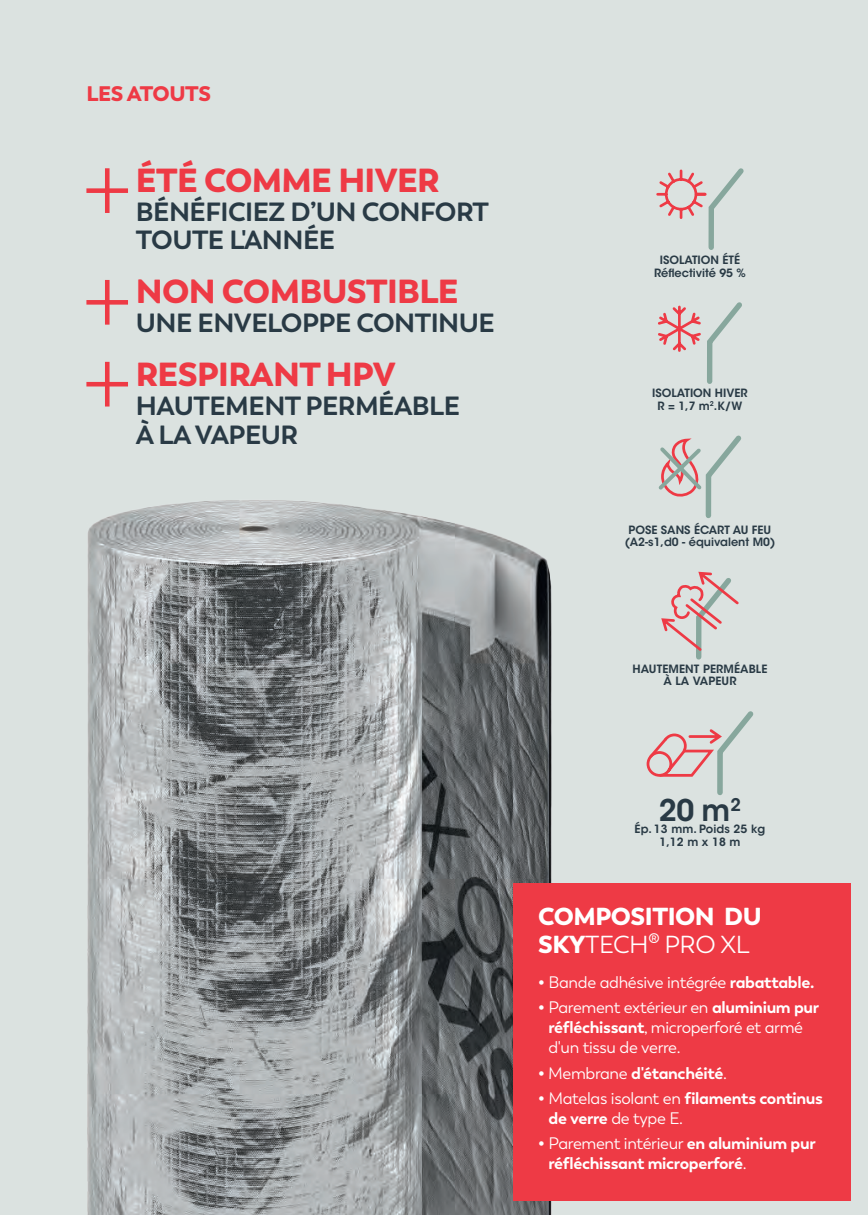
<style>
.page{position:relative;width:868px;height:1215px;background:#fff}
.page>*{position:absolute;margin:0;border:0;box-sizing:border-box;transform-origin:0 0}
.t1{font:900 33.25px "Boston";letter-spacing:-.02em;color:#ee3a45}
.t2{font:600 29.75px "ITC Avant Garde Std";color:#293a45}
.t3{font:700 26.25px/28.9px "Boston";letter-spacing:-.02em;color:#293a45}
.t4{font:900 24.5px/28px "Boston";letter-spacing:-.02em;color:#fff}
.t5{font:900 21px "Boston";letter-spacing:-.02em;color:#ee3a45}
.t6{font:700 16.62px/20.1px "Boston";letter-spacing:-.02em;color:#fff}
.t7{font:16.62px/20.1px "Boston";letter-spacing:-.02em;color:#fff}
.t8{font:600 11.38px/12.4px "ITC Avant Garde Std";color:#293a45;text-align:center}
.s1{font-weight:400}
.s2{font-weight:700}
</style>
<div class="page">
<div style="left:0;top:0;width:867px;height:1214px;background:#dbe2e0"></div>
<img style="left:87px;top:500px;width:493px;height:714px">
<div style="left:513px;top:883px;width:337px;height:317px;background:#ee3a45"></div>
<svg style="left:656px;top:168px;width:88px;height:82px"></svg>
<svg style="left:658px;top:302px;width:84px;height:82px"></svg>
<svg style="left:658px;top:435px;width:84px;height:83px"></svg>
<svg style="left:661px;top:571px;width:78px;height:89px"></svg>
<svg style="left:646px;top:711px;width:108px;height:84px"></svg>
<hr style="left:105px;top:362px;width:4px;height:44px;background:#ee3a45">
<hr style="left:86px;top:382px;width:42px;height:4px;background:#ee3a45">
<hr style="left:105px;top:280px;width:4px;height:44px;background:#ee3a45">
<hr style="left:86px;top:300px;width:42px;height:4px;background:#ee3a45">
<hr style="left:105px;top:168px;width:4px;height:45px;background:#ee3a45">
<div style="left:86px;top:188px;width:42px;height:5px;background:#ee3a45"></div>
<h3 class="t5" style="left:86px;top:80px;width:126px">LES ATOUTS</h3>
<h1 class="t1" style="left:136px;top:159px;width:305px">ÉTÉ COMME HIVER</h1>
<h3 class="t3" style="left:136px;top:197px;width:354px">BÉNÉFICIEZ D’UN CONFORT<br>TOUTE L'ANNÉE</h3>
<h1 class="t1" style="left:136px;top:270px;width:324px">NON COMBUSTIBLE</h1>
<h3 class="t3" style="left:136px;top:309px;width:360px">UNE ENVELOPPE CONTINUE</h3>
<h1 class="t1" style="left:136px;top:353px;width:261px">RESPIRANT HPV</h1>
<h3 class="t3" style="left:136px;top:391px;width:325px">HAUTEMENT PERMÉABLE<br>À LA VAPEUR</h3>
<p class="t8" style="left:653px;top:254px;width:93px">ISOLATION ÉTÉ<br>Réflectivité 95 %</p>
<p class="t8" style="left:652px;top:387px;width:97px">ISOLATION HIVER<br>R = 1,7 m<sup>2</sup>.K/W</p>
<p class="t8" style="left:624px;top:523px;width:152px">POSE SANS ÉCART AU FEU (A2‑s1,d0 ‑ équivalent M0)</p>
<p class="t8" style="left:632px;top:662px;width:136px">HAUTEMENT PERMÉABLE<br>À LA VAPEUR</p>
<h2 class="t2" style="left:658px;top:791px;width:84px">20 m<sup>2</sup></h2>
<p class="t8" style="left:634px;top:822px;width:132px">Ép. 13 mm. Poids 25 kg<br>1,12 m x 18 m</p>
<h3 class="t4" style="left:538px;top:902px;width:225px">COMPOSITION DU<br>SKY<span class="s1">TECH® PRO XL</span></h3>
<h3 class="t7" style="left:538px;top:972px;width:277px"><span class="s2">•</span> Bande adhésive intégrée <span class="s2">rabattable.</span></h3>
<h3 class="t7" style="left:548px;top:997px;width:272px;text-indent:-10px"><span class="s2">•</span> Parement extérieur en <span class="s2">aluminium pur réfléchissant</span>, microperforé et armé d'un tissu de verre.</h3>
<h3 class="t6" style="left:538px;top:1062px;width:190px">• <span class="s1">Membrane</span> d'étanchéité<span class="s1">.</span></h3>
<h3 class="t6" style="left:548px;top:1087px;width:276px;text-indent:-10px">• <span class="s1">Matelas isolant en</span> filaments continus de verre <span class="s1">de type E.</span></h3>
<h3 class="t6" style="left:548px;top:1133px;width:268px;text-indent:-10px">• <span class="s1">Parement intérieur</span> en aluminium pur réfléchissant microperforé<span class="s1">.</span></h3>
</div>
